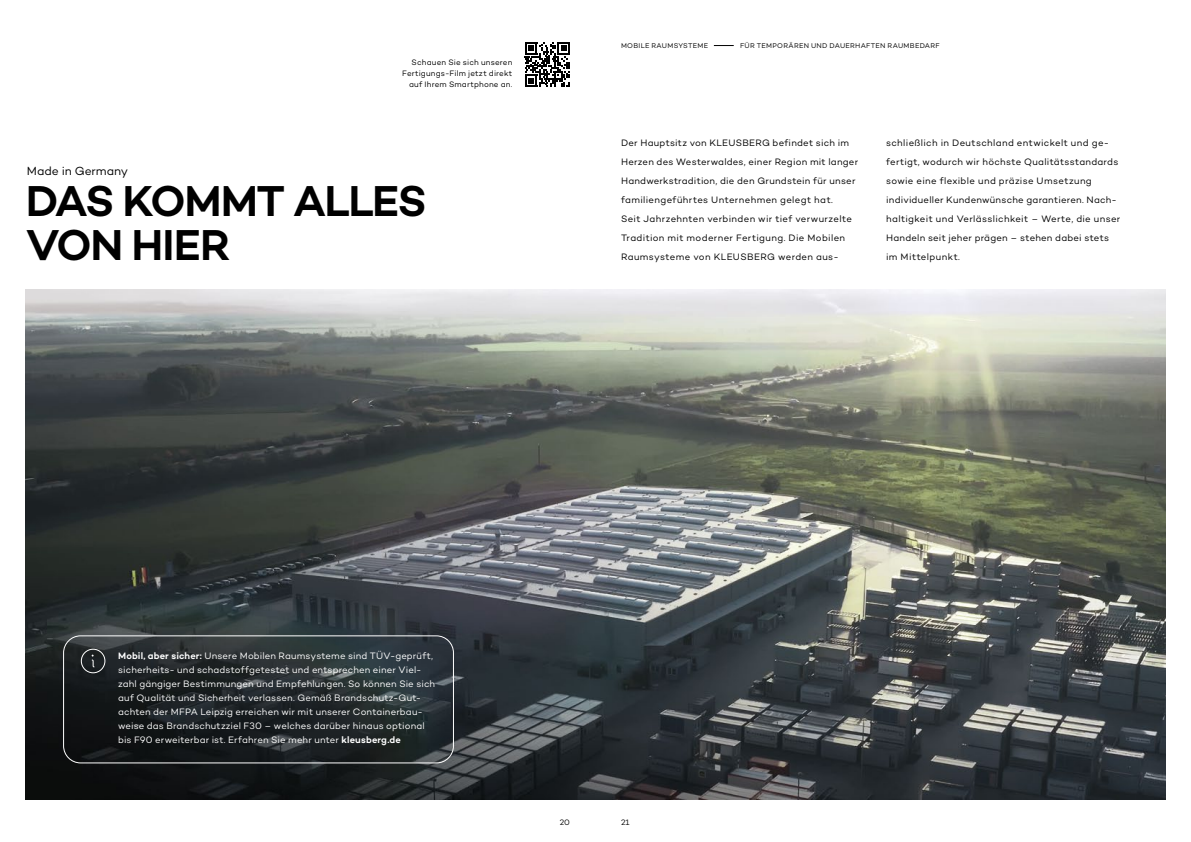
<style>
.page{position:relative;width:1191px;height:842px;background:#fff}
.page>*{position:absolute;margin:0;border:0;box-sizing:border-box;transform-origin:0 0}
.t1{font:600 44px/44px "Campton";letter-spacing:-.035em;color:#000}
.t2{font:12px "Campton";letter-spacing:-.01em;color:#000}
.t3{font:9.5px/19px "Campton";letter-spacing:.03em;color:#000}
.t4{font:9.5px/14px "Campton";letter-spacing:.015em;color:#fff}
.t5{font:8px/11px "Campton";letter-spacing:.02em;color:#000;text-align:right}
.t6{font:7px "Campton";letter-spacing:.04em;color:#000}
.s1{font-weight:600}
</style>
<div class="page">
<img style="left:26px;top:289px;width:1139px;height:510px">
<div style="left:63px;top:636px;width:391px;height:127px;border:1px solid #fff;border-radius:17px"></div>
<svg style="left:525px;top:42px;width:45px;height:45px"></svg>
<svg style="left:91px;top:655px;width:4px;height:13px"></svg>
<div style="left:81px;top:649px;width:24px;height:24px;border:1px solid #fff;border-radius:50%"></div>
<svg style="left:714px;top:45px;width:19px;height:1px"></svg>
<p class="t5" style="left:402px;top:56px;width:112px">Schauen Sie sich unseren<br>Fertigungs-Film jetzt direkt auf Ihrem Smartphone an.</p>
<p class="t2" style="left:27px;top:164px;width:102px">Made in Germany</p>
<h1 class="t1" style="left:26px;top:178px;width:403px">DAS KOMMT ALLES<br>VON HIER</h1>
<p class="t6" style="left:621px;top:41px;width:89px">MOBILE RAUMSYSTEME</p>
<p class="t6" style="left:740px;top:41px;width:201px">FÜR TEMPORÄREN UND DAUERHAFTEN RAUMBEDARF</p>
<p class="t3" style="left:621px;top:133px;width:239px">Der Hauptsitz von KLEUSBERG befindet sich im Herzen des Westerwaldes, einer Region mit langer Handwerkstradition, die den Grundstein für unser familiengeführtes Unternehmen gelegt hat.<br>Seit Jahrzehnten verbinden wir tief verwurzelte Tradition mit moderner Fertigung. Die Mobilen Raumsysteme von KLEUSBERG werden aus-</p>
<p class="t3" style="left:886px;top:133px;width:236px">schließlich in Deutschland entwickelt und ge&shy;fertigt, wodurch wir höchste Qualitätsstandards sowie eine flexible und präzise Umsetzung individueller Kundenwünsche garantieren. Nach&shy;haltigkeit und Verlässlichkeit – Werte, die unser Handeln seit jeher prägen – stehen dabei stets im Mittelpunkt.</p>
<p class="t4" style="left:118px;top:648px;width:318px"><span class="s1">Mobil, aber sicher:</span> Unsere Mobilen Raumsysteme sind TÜV-geprüft, sicherheits- und schadstoffgetestet und entsprechen einer Viel&shy;zahl gängiger Bestimmungen und Empfehlungen. So können Sie sich auf Qualität und Sicherheit verlassen. Gemäß Brandschutz-Gut&shy;achten der MFPA Leipzig erreichen wir mit unserer Containerbau&shy;weise das Brandschutzziel F30 – welches darüber hinaus optional bis F90 erweiterbar ist. Erfahren Sie mehr unter <span class="s1">kleusberg.de</span></p>
<p class="t5" style="left:560px;top:816px;width:12px">20</p>
<p class="t5" style="left:621px;top:816px;width:10px">21</p>
</div>
